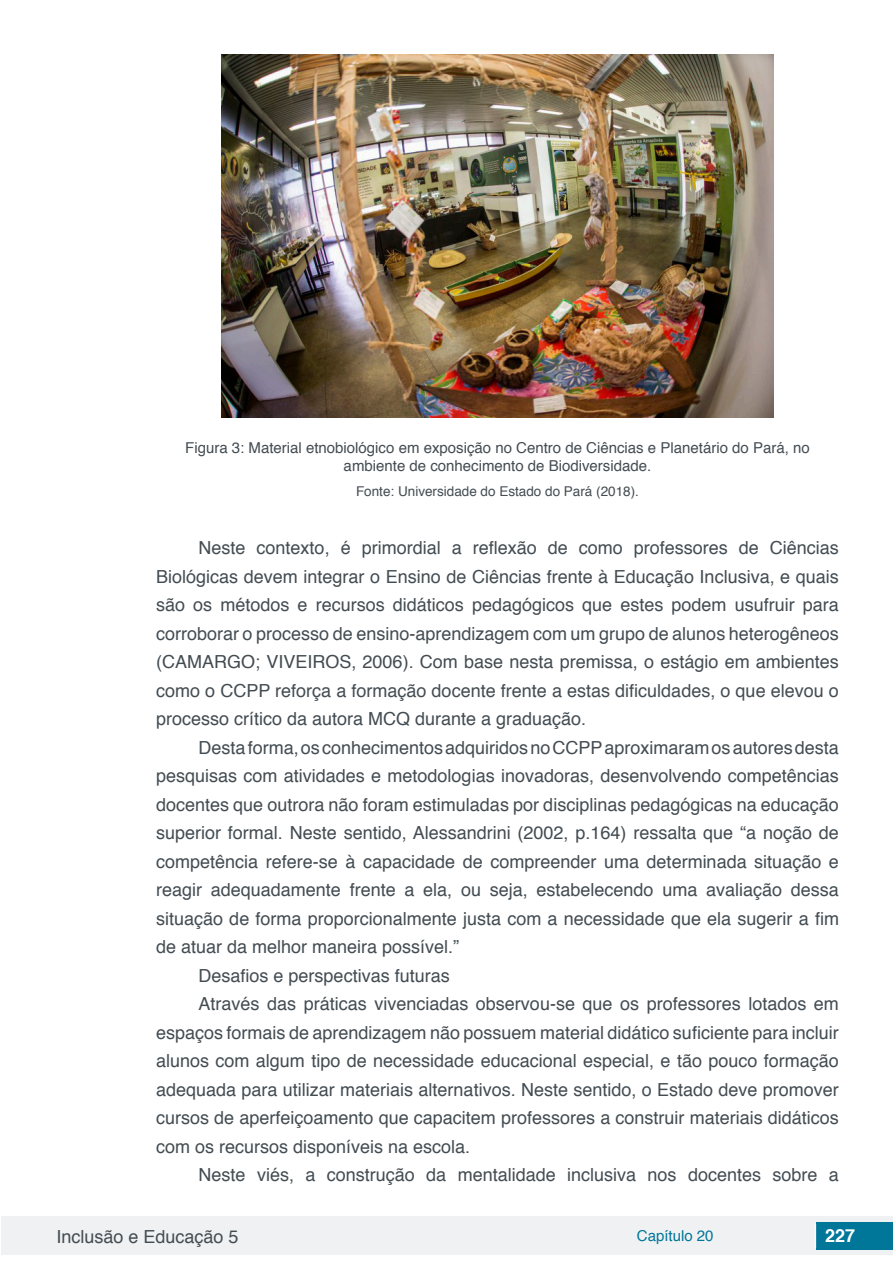
<style>
.page{position:relative;width:893px;height:1263px;background:#fff}
.page>*{position:absolute;margin:0;border:0;box-sizing:border-box;transform-origin:0 0}
.t1{font:18px/28.5px "Helvetica";color:#434c52;text-align:justify}
.t2{font:700 18px "Helvetica";color:#fff}
.t3{font:15px/18px "Helvetica";color:#434c52;text-align:center}
.t4{font:15px "Helvetica";color:#007699}
.t5{font:13.5px "Helvetica";color:#434c52}
</style>
<div class="page">
<div style="left:1px;top:1216px;width:891px;height:38px;background:#f0f1f2"></div>
<div style="left:816px;top:1222px;width:77px;height:27px;background:#007699"></div>
<svg style="left:815px;top:1224px;width:1px;height:24px"></svg>
<img style="left:221px;top:54px;width:553px;height:364px">
<p class="t3" style="left:185px;top:439px;width:626px">Figura 3: Material etnobiológico em exposição no Centro de Ciências e Planetário do Pará, no ambiente de conhecimento de Biodiversidade.</p>
<p class="t5" style="left:356px;top:480px;width:284px">Fonte: Universidade do Estado do Pará (2018).</p>
<p class="t1" style="left:156px;top:534px;width:684px;text-indent:43px">Neste contexto, é primordial a reflexão de como professores de Ciências Biológicas devem integrar o Ensino de Ciências frente à Educação Inclusiva, e quais são os métodos e recursos didáticos pedagógicos que estes podem usufruir para corroborar o processo de ensino-aprendizagem com um grupo de alunos heterogêneos (CAMARGO; VIVEIROS, 2006). Com base nesta premissa, o estágio em ambientes como o CCPP reforça a formação docente frente a estas dificuldades, o que elevou o processo crítico da autora MCQ durante a graduação.</p>
<p class="t1" style="left:199px;top:734px;width:642px">Desta forma, os conhecimentos adquiridos no CCPP aproximaram os autores desta</p>
<p class="t1" style="left:156px;top:762px;width:684px">pesquisas com atividades e metodologias inovadoras, desenvolvendo competências</p>
<p class="t1" style="left:156px;top:791px;width:684px">docentes que outrora não foram estimuladas por disciplinas pedagógicas na educação</p>
<p class="t1" style="left:156px;top:819px;width:684px">superior formal. Neste sentido, Alessandrini (2002, p.164) ressalta que “a noção de</p>
<p class="t1" style="left:156px;top:848px;width:684px">competência refere-se à capacidade de compreender uma determinada situação e</p>
<p class="t1" style="left:156px;top:876px;width:684px">reagir adequadamente frente a ela, ou seja, estabelecendo uma avaliação dessa</p>
<p class="t1" style="left:156px;top:905px;width:684px">situação de forma proporcionalmente justa com a necessidade que ela sugerir a fim</p>
<p class="t1" style="left:156px;top:933px;width:305px">de atuar da melhor maneira possível.”</p>
<p class="t1" style="left:199px;top:962px;width:253px">Desafios e perspectivas futuras</p>
<p class="t1" style="left:199px;top:990px;width:642px">Através das práticas vivenciadas observou-se que os professores lotados em</p>
<p class="t1" style="left:156px;top:1019px;width:684px">espaços formais de aprendizagem não possuem material didático suficiente para incluir</p>
<p class="t1" style="left:156px;top:1047px;width:684px">alunos com algum tipo de necessidade educacional especial, e tão pouco formação</p>
<p class="t1" style="left:156px;top:1076px;width:684px">adequada para utilizar materiais alternativos. Neste sentido, o Estado deve promover</p>
<p class="t1" style="left:156px;top:1104px;width:684px">cursos de aperfeiçoamento que capacitem professores a construir materiais didáticos</p>
<p class="t1" style="left:156px;top:1132px;width:316px">com os recursos disponíveis na escola.</p>
<p class="t1" style="left:199px;top:1161px;width:642px">Neste viés, a construção da mentalidade inclusiva nos docentes sobre a</p>
<p class="t1" style="left:56px;top:1223px;width:184px">Inclusão e Educação 5</p>
<p class="t4" style="left:637px;top:1224px;width:78px">Capítulo 20</p>
<p class="t2" style="left:825px;top:1221px;width:32px">227</p>
</div>
